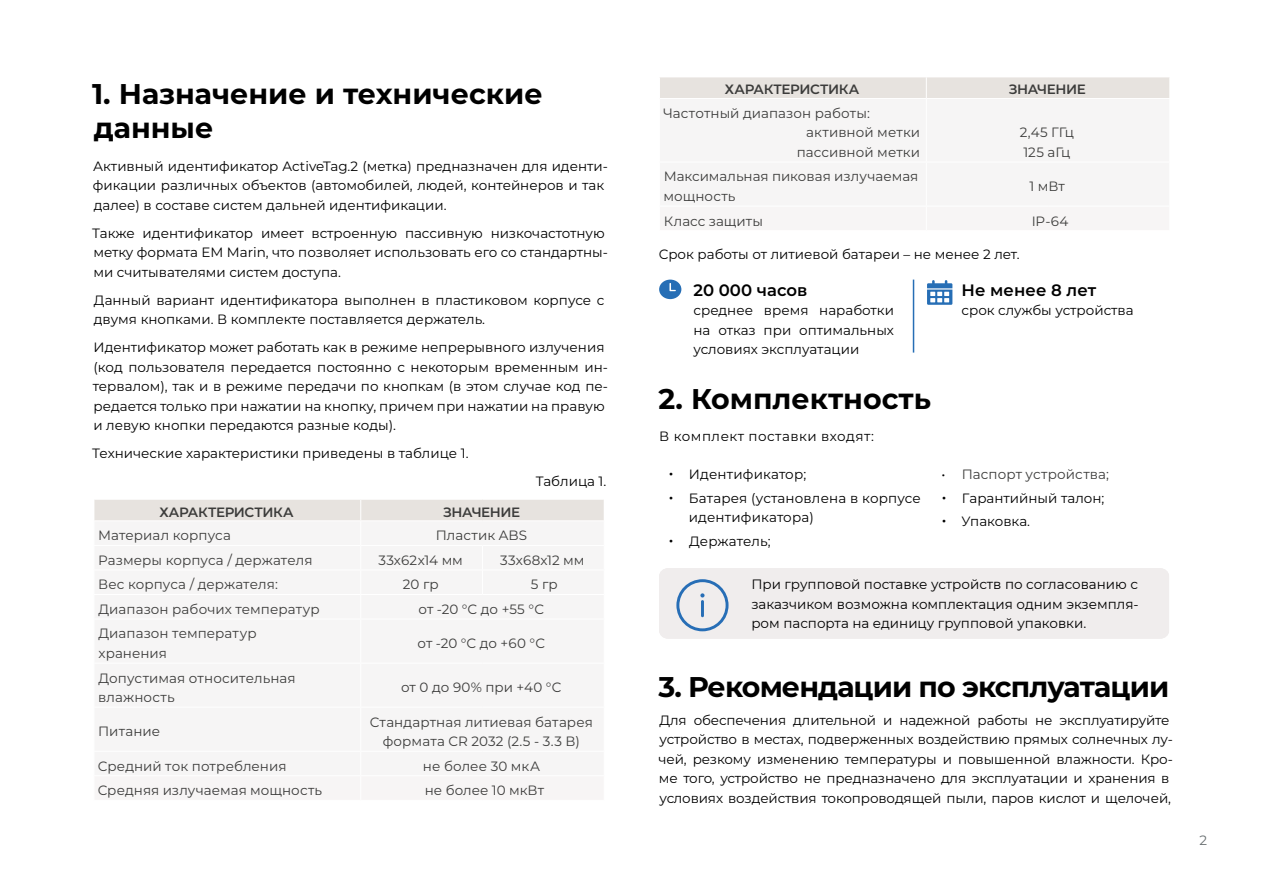
<style>
.page{position:relative;width:1263px;height:893px;background:#fff}
.page>*{position:absolute;margin:0;border:0;box-sizing:border-box;transform-origin:0 0}
.t1{font:700 28.5px/34.2px "Montserrat";color:#000}
.t2{font:700 28.5px "Montserrat";letter-spacing:-.03em;color:#000}
.t3{font:600 16.5px "Montserrat";letter-spacing:.005em;color:#000}
.t4{font:13.5px/19.5px "Montserrat";color:#000}
.t5{font:13.5px/19.5px "Montserrat";letter-spacing:.005em;color:#3c3c3b}
.t6{font:600 13.5px "Montserrat";letter-spacing:-.03em;color:#3c3c3b}
.t7{font:13.5px "Montserrat";letter-spacing:.035em;color:#000}
.t8{font:13.5px "Montserrat";color:#686e70}
.s1{font-size:18px}
.s2{color:#000}
</style>
<div class="page">
<div style="left:659px;top:77px;width:267px;height:21px;background:#e7e3df"></div>
<div style="left:926px;top:77px;width:244px;height:21px;background:#e7e3df"></div>
<hr style="left:659px;top:77px;width:267px;height:1px;background:#fff">
<svg style="left:659px;top:78px;width:1px;height:20px"></svg>
<hr style="left:926px;top:77px;width:122px;height:1px;background:#fff">
<svg style="left:926px;top:78px;width:1px;height:20px"></svg>
<hr style="left:1048px;top:77px;width:122px;height:1px;background:#fff">
<svg style="left:1169px;top:78px;width:1px;height:20px"></svg>
<div style="left:659px;top:568px;width:510px;height:71px;background:#f0eded"></div>
<div style="left:94px;top:500px;width:510px;height:21px;background:#e7e3df"></div>
<svg style="left:659px;top:280px;width:22px;height:19px"></svg>
<svg style="left:927px;top:280px;width:25px;height:25px"></svg>
<hr style="left:913px;top:280px;width:1px;height:73px;background:#266eb5">
<h1 class="t1" style="left:92px;top:75px;width:452px">1. Назначение и технические данные</h1>
<p class="t4" style="left:93px;top:156px;width:516px">Активный идентификатор ActiveTag.2 (метка) предназначен для иденти&shy;фикации различных объектов (автомобилей, людей, контейнеров и так далее) в составе систем дальней идентификации.</p>
<p class="t4" style="left:92px;top:223px;width:517px">Также идентификатор имеет встроенную пассивную низкочастотную метку формата EM Marin, что позволяет использовать его со стандартны&shy;ми считывателями систем доступа.</p>
<p class="t4" style="left:94px;top:290px;width:512px">Данный вариант идентификатора выполнен в пластиковом корпусе с двумя кнопками. В комплекте поставляется держатель.</p>
<p class="t4" style="left:93px;top:337px;width:517px">Идентификатор может работать как в режиме непрерывного излучения (код пользователя передается постоянно с некоторым временным ин&shy;тервалом), так и в режиме передачи по кнопкам (в этом случае код пе&shy;редается только при нажатии на кнопку, причем при нажатии на правую и левую кнопки передаются разные коды).</p>
<p class="t4" style="left:92px;top:443px;width:378px">Технические характеристики приведены в таблице 1.</p>
<p class="t4" style="left:536px;top:471px;width:72px">Таблица 1.</p>
<p class="t6" style="left:159px;top:502px;width:136px">ХАРАКТЕРИСТИКА</p>
<p class="t6" style="left:443px;top:502px;width:78px">ЗНАЧЕНИЕ</p>
<p class="t5" style="left:98px;top:525px;width:134px">Материал корпуса</p>
<p class="t5" style="left:436px;top:525px;width:93px">Пластик ABS</p>
<p class="t5" style="left:98px;top:550px;width:216px">Размеры корпуса / держателя</p>
<p class="t5" style="left:378px;top:550px;width:86px">33х62х14 мм</p>
<p class="t5" style="left:500px;top:550px;width:86px">33х68х12 мм</p>
<p class="t5" style="left:98px;top:574px;width:181px">Вес корпуса / держателя:</p>
<p class="t5" style="left:403px;top:574px;width:37px">20 гр</p>
<p class="t5" style="left:531px;top:574px;width:29px">5 гр</p>
<p class="t5" style="left:99px;top:599px;width:223px">Диапазон рабочих температур</p>
<p class="t5" style="left:418px;top:599px;width:127px">от -20 °С до +55 °C</p>
<p class="t5" style="left:99px;top:623px;width:160px">Диапазон температур хранения</p>
<p class="t5" style="left:417px;top:633px;width:129px">от -20 °С до +60 °C</p>
<p class="t5" style="left:98px;top:667px;width:199px">Допустимая относительная влажность</p>
<p class="t5" style="left:401px;top:677px;width:162px">от 0 до 90% при +40 °C</p>
<p class="t5" style="left:98px;top:721px;width:63px">Питание</p>
<p class="t5" style="left:370px;top:712px;width:225px;text-align:center">Стандартная литиевая батарея формата CR 2032 (2.5 - 3.3 В)</p>
<p class="t5" style="left:98px;top:756px;width:190px">Средний ток потребления</p>
<p class="t5" style="left:423px;top:756px;width:119px">не более 30 мкА</p>
<p class="t5" style="left:98px;top:780px;width:226px">Средняя излучаемая мощность</p>
<p class="t5" style="left:425px;top:780px;width:121px">не более 10 мкВт</p>
<p class="t6" style="left:725px;top:80px;width:136px">ХАРАКТЕРИСТИКА</p>
<p class="t6" style="left:1009px;top:80px;width:78px">ЗНАЧЕНИЕ</p>
<p class="t5" style="left:663px;top:103px;width:208px">Частотный диапазон работы:</p>
<p class="t5" style="left:806px;top:122px;width:116px">активной метки</p>
<p class="t5" style="left:797px;top:142px;width:125px">пассивной метки</p>
<p class="t5" style="left:1020px;top:122px;width:56px">2,45 ГГц<br>125 аГц</p>
<p class="t5" style="left:664px;top:166px;width:256px">Максимальная пиковая излучаемая мощность</p>
<p class="t5" style="left:1030px;top:176px;width:37px">1 мВт</p>
<p class="t5" style="left:664px;top:210px;width:101px">Класс защиты</p>
<p class="t5" style="left:1032px;top:210px;width:38px">IP-64</p>
<p class="t4" style="left:659px;top:244px;width:362px">Срок работы от литиевой батареи – не менее 2 лет.</p>
<p class="t3" style="left:693px;top:278px;width:116px">20 000 часов</p>
<p class="t4" style="left:693px;top:300px;width:202px;text-align:justify">среднее время наработки на отказ при оптимальных условиях эксплуатации</p>
<p class="t3" style="left:961px;top:278px;width:136px">Не менее 8 лет</p>
<p class="t4" style="left:961px;top:300px;width:174px">срок службы устройства</p>
<h1 class="t1" style="left:658px;top:380px;width:274px">2. Комплектность</h1>
<p class="t7" style="left:659px;top:427px;width:216px">В комплект поставки входят:</p>
<p class="t4" style="left:668px;top:464px;width:139px"><span class="s1">•</span> Идентификатор;</p>
<p class="t4" style="left:689px;top:488px;width:234px;text-indent:-20px"><span class="s1">•</span> Батарея (установлена в корпусе идентификатора)</p>
<p class="t4" style="left:668px;top:531px;width:104px"><span class="s1">•</span> Держатель;</p>
<p class="t5" style="left:941px;top:464px;width:169px"><span class="s2">•</span> Паспорт устройства;</p>
<p class="t4" style="left:941px;top:488px;width:165px"><span class="s1">•</span> Гарантийный талон;</p>
<p class="t4" style="left:941px;top:511px;width:90px"><span class="s1">•</span> Упаковка.</p>
<p class="t4" style="left:751px;top:574px;width:389px;text-align:justify">При групповой поставке устройств по согласованию с заказчиком возможна комплектация одним экземпля&shy;ром паспорта на единицу групповой упаковки.</p>
<h1 class="t2" style="left:658px;top:666px;width:512px">3. Рекомендации по эксплуатации</h1>
<p class="t4" style="left:659px;top:710px;width:516px">Для обеспечения длительной и надежной работы не эксплуатируйте устройство в местах, подверженных воздействию прямых солнечных лу&shy;чей, резкому изменению температуры и повышенной влажности. Кро&shy;ме того, устройство не предназначено для эксплуатации и хранения в условиях воздействия токопроводящей пыли, паров кислот и щелочей,</p>
<p class="t8" style="left:1199px;top:831px;width:9px">2</p>
</div>
